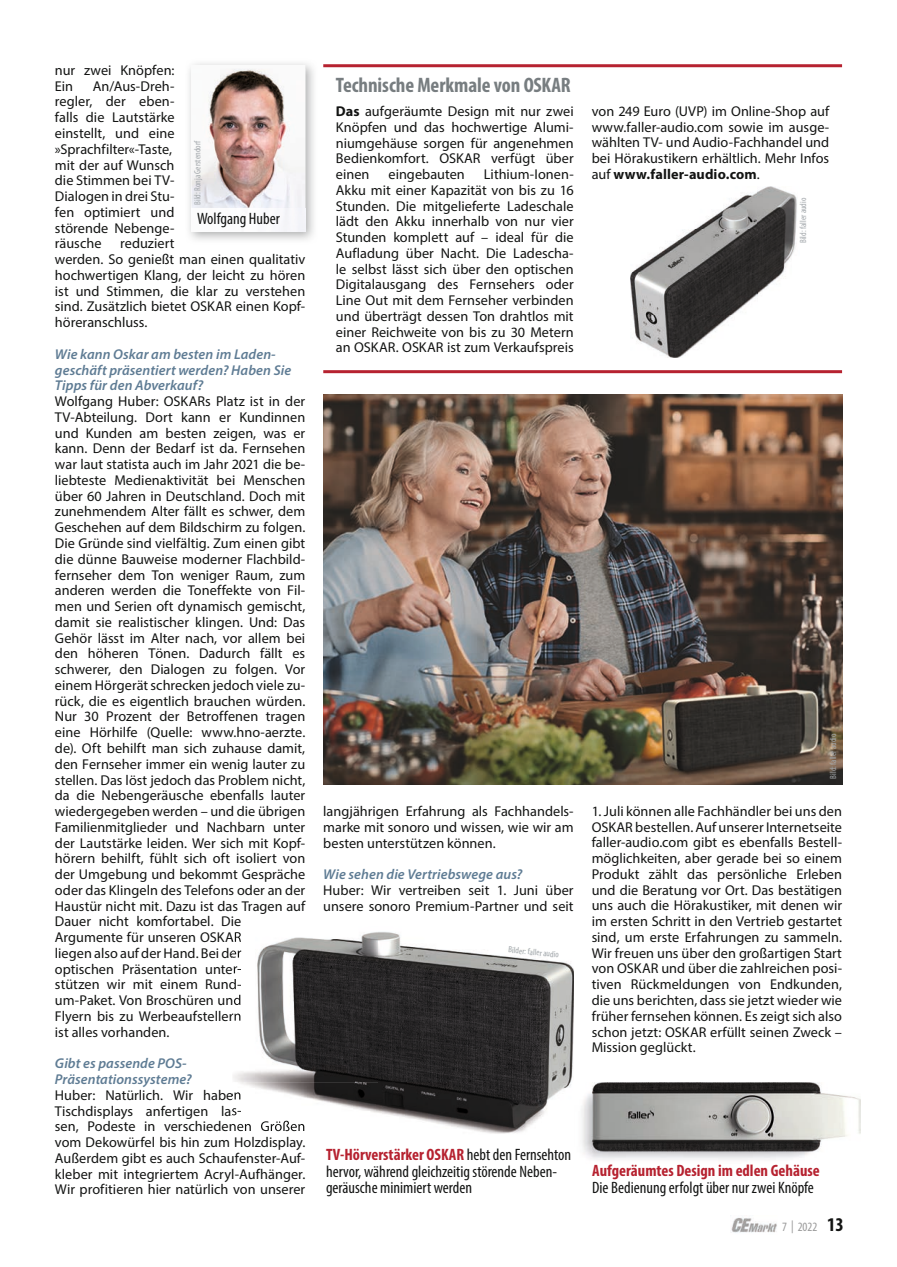
<style>
.page{position:relative;width:897px;height:1267px;background:#fff}
.page>*{position:absolute;margin:0;border:0;box-sizing:border-box;transform-origin:0 0}
.t1{font:700 condensed 21px "Myriad Pro";letter-spacing:-.005em;color:#777d80}
.t2{font:condensed 16.5px/16.5px "Myriad Pro";color:#131413}
.t3{font:700 condensed 16.5px "Myriad Pro";color:#b62230}
.t4{font:14.25px/15.8px "Myriad Pro";letter-spacing:.005em;color:#131413}
.t5{font:italic 600 14.25px/15.8px "Myriad Pro";letter-spacing:.005em;color:#5f7c94}
.t6{font:condensed 12.75px "Myriad Pro";color:#999}
.t7{font:condensed 9px "Myriad Pro";color:#a2a7ab}
.s1{font-weight:700}
.s2{font-weight:700;color:#b62230}
.s3{font-weight:700;font-size:19.5px;color:#131413}
</style>
<div class="page">
<img style="left:731px;top:1218px;width:46px;height:15px">
<img style="left:323px;top:395px;width:519px;height:389px">
<img style="left:189px;top:63px;width:125px;height:177px">
<div style="left:192px;top:65px;width:113px;height:166px;background:#fafafa"></div>
<img style="left:192px;top:69px;width:98px;height:139px">
<img style="left:232px;top:932px;width:341px;height:202px">
<svg style="left:232px;top:932px;width:9px;height:91px"></svg>
<svg style="left:232px;top:1089px;width:9px;height:10px"></svg>
<img style="left:232px;top:1104px;width:9px;height:14px">
<img style="left:232px;top:1120px;width:73px;height:12px">
<img style="left:582px;top:1082px;width:278px;height:78px">
<hr style="left:323px;top:64px;width:519px;height:3px;background:#b62230">
<hr style="left:323px;top:370px;width:519px;height:3px;background:#b62230">
<img style="left:630px;top:187px;width:167px;height:171px">
<p class="t4" style="left:55px;top:62px;width:121px">nur zwei Knöpfen:<br>Ein</p>
<p class="t4" style="left:55px;top:78px;width:121px;text-indent:38px">An/Aus-Dreh&shy;regler, der eben&shy;falls die Lautstärke einstellt, und eine »Sprachfilter«-Taste, mit der auf Wunsch die Stimmen bei TV-<br>Dialogen in drei Stu&shy;fen optimiert und störende Nebenge&shy;räusche</p>
<p class="t7" style="left:192px;top:205px;width:66px;rotate:-90deg">Bild: Ronja Gerstendorf</p>
<p class="t2" style="left:197px;top:210px;width:84px">Wolfgang Huber</p>
<p class="t4" style="left:55px;top:235px;width:252px;text-indent:65px">reduziert<br>werden. So genießt man einen qualitativ hochwertigen Klang, der leicht zu hören ist und Stimmen, die klar zu verstehen sind. Zusätzlich bietet OSKAR einen Kopf&shy;höreranschluss.</p>
<p class="t5" style="left:55px;top:346px;width:238px">Wie kann Oskar am besten im Laden&shy;geschäft präsentiert werden? Haben Sie<br>Tipps für den Abverkauf?</p>
<p class="t4" style="left:55px;top:393px;width:252px">Wolfgang Huber: OSKARs Platz ist in der TV-Abteilung. Dort kann er Kundinnen und Kunden am besten zeigen, was er kann. Denn der Bedarf ist da. Fernsehen war laut statista auch im Jahr 2021 die be&shy;liebteste Medienaktivität bei Menschen über 60 Jahren in Deutschland. Doch mit zunehmendem Alter fällt es schwer, dem Geschehen auf dem Bildschirm zu folgen.<br>Die Gründe sind vielfältig. Zum einen gibt die dünne Bauweise moderner Flachbild&shy;fernseher dem Ton weniger Raum, zum anderen werden die Toneffekte von Fil&shy;men und Serien oft dynamisch gemischt, damit sie realistischer klingen. Und: Das Gehör lässt im Alter nach, vor allem bei den höheren Tönen. Dadurch fällt es schwerer, den Dialogen zu folgen. Vor einem Hörgerät schrecken jedoch viele zu&shy;rück, die es eigentlich brauchen würden.<br>Nur 30 Prozent der Betroffenen tragen eine Hörhilfe (Quelle: www.hno-aerzte. de). Oft behilft man sich zuhause damit, den Fernseher immer ein wenig lauter zu stellen. Das löst jedoch das Problem nicht, da die Nebengeräusche ebenfalls lauter wiedergegeben werden – und die übrigen Familienmitglieder und Nachbarn unter der Lautstärke leiden. Wer sich mit Kopf&shy;hörern behilft, fühlt sich oft isoliert von der Umgebung und bekommt Gespräche oder das Klingeln des Telefons oder an der Haustür nicht mit. Dazu ist das Tragen auf Dauer nicht komfortabel. Die Argumente für unseren OSKAR<br>liegen also auf der Hand. Bei der<br>optischen Präsentation unter-<br>stützen wir mit einem Rund&shy;um-Paket. Von Broschüren und<br>Flyern bis zu Werbeaufstellern<br>ist alles vorhanden.</p>
<p class="t5" style="left:55px;top:1055px;width:138px">Gibt es passende POS-<br>Präsentationssysteme?</p>
<p class="t4" style="left:55px;top:1086px;width:252px">Huber: Natürlich. Wir haben Tischdisplays anfertigen las-<br>sen, Podeste in verschiedenen Größen vom Dekowürfel bis hin zum Holzdisplay.<br>Außerdem gibt es auch Schaufenster-Auf&shy;kleber mit integriertem Acryl-Aufhänger.<br>Wir profitieren hier natürlich von unserer</p>
<h1 class="t1" style="left:336px;top:72px;width:236px">Technische Merkmale von OSKAR</h1>
<p class="t4" style="left:336px;top:103px;width:239px;text-align:justify"><span class="s1">Das</span> aufgeräumte Design mit nur zwei Knöpfen und das hochwertige Alumi&shy;niumgehäuse sorgen für angenehmen Bedienkomfort. OSKAR verfügt über einen</p>
<p class="t4" style="left:336px;top:166px;width:239px;text-align:justify;text-indent:148px">Lithium-Ionen-Akku mit einer Kapazität von bis zu 16<br>Stunden. Die mitgelieferte Ladeschale lädt den Akku innerhalb von nur vier Stunden komplett auf – ideal für die Aufladung über Nacht. Die Ladescha&shy;le selbst lässt sich über den optischen Digitalausgang des Fernsehers oder Line Out mit dem Fernseher verbinden und überträgt dessen Ton drahtlos mit einer Reichweite von bis zu 30 Metern an OSKAR. OSKAR ist zum Verkaufspreis</p>
<p class="t4" style="left:388px;top:166px;width:78px">eingebauten</p>
<p class="t4" style="left:591px;top:103px;width:239px;text-align:justify">von 249 Euro (UVP) im Online-Shop auf www.faller-audio.com sowie im ausge&shy;wählten TV- und Audio-Fachhandel und bei Hörakustikern erhältlich. Mehr Infos auf <span class="s1">www.faller-audio.com</span>.</p>
<p class="t7" style="left:797px;top:243px;width:47px;rotate:-90deg">Bild: faller audio</p>
<p class="t4" style="left:323px;top:803px;width:252px;text-align:justify">langjährigen Erfahrung als Fachhandels&shy;marke mit sonoro und wissen, wie wir am besten unterstützen können.</p>
<p class="t5" style="left:323px;top:866px;width:201px">Wie sehen die Vertriebswege aus?</p>
<p class="t4" style="left:323px;top:882px;width:252px">Huber: Wir vertreiben seit 1. Juni über unsere sonoro Premium-Partner und seit</p>
<p class="t7" style="left:509px;top:944px;width:52px;rotate:6deg">Bilder: faller audio</p>
<p class="t7" style="left:827px;top:778px;width:47px;rotate:-90deg">Bild: faller audio</p>
<p class="t4" style="left:591px;top:802px;width:252px;text-align:justify">1. Juli können alle Fachhändler bei uns den OSKAR bestellen. Auf unserer Internetseite faller-audio.com gibt es ebenfalls Bestell&shy;möglichkeiten, aber gerade bei so einem Produkt zählt das persönliche Erleben und die Beratung vor Ort. Das bestätigen uns auch die Hörakustiker, mit denen wir im ersten Schritt in den Vertrieb gestartet sind, um erste Erfahrungen zu sammeln.<br>Wir freuen uns über den großartigen Start von OSKAR und über die zahlreichen posi&shy;tiven Rückmeldungen von Endkunden, die uns berichten, dass sie jetzt wieder wie früher fernsehen können. Es zeigt sich also schon jetzt: OSKAR erfüllt seinen Zweck – Mission geglückt.</p>
<p class="t2" style="left:326px;top:1146px;width:247px"><span class="s2">TV-Hörverstärker OSKAR</span> hebt den Fernsehton hervor, während gleichzeitig störende Neben&shy;geräusche minimiert werden</p>
<p class="t3" style="left:592px;top:1160px;width:229px">Aufgeräumtes Design im edlen Gehäuse</p>
<p class="t2" style="left:592px;top:1178px;width:223px">Die Bedienung erfolgt über nur zwei Knöpfe</p>
<p class="t6" style="left:782px;top:1219px;width:63px">7 | 2022 <span class="s3">13</span></p>
</div>
